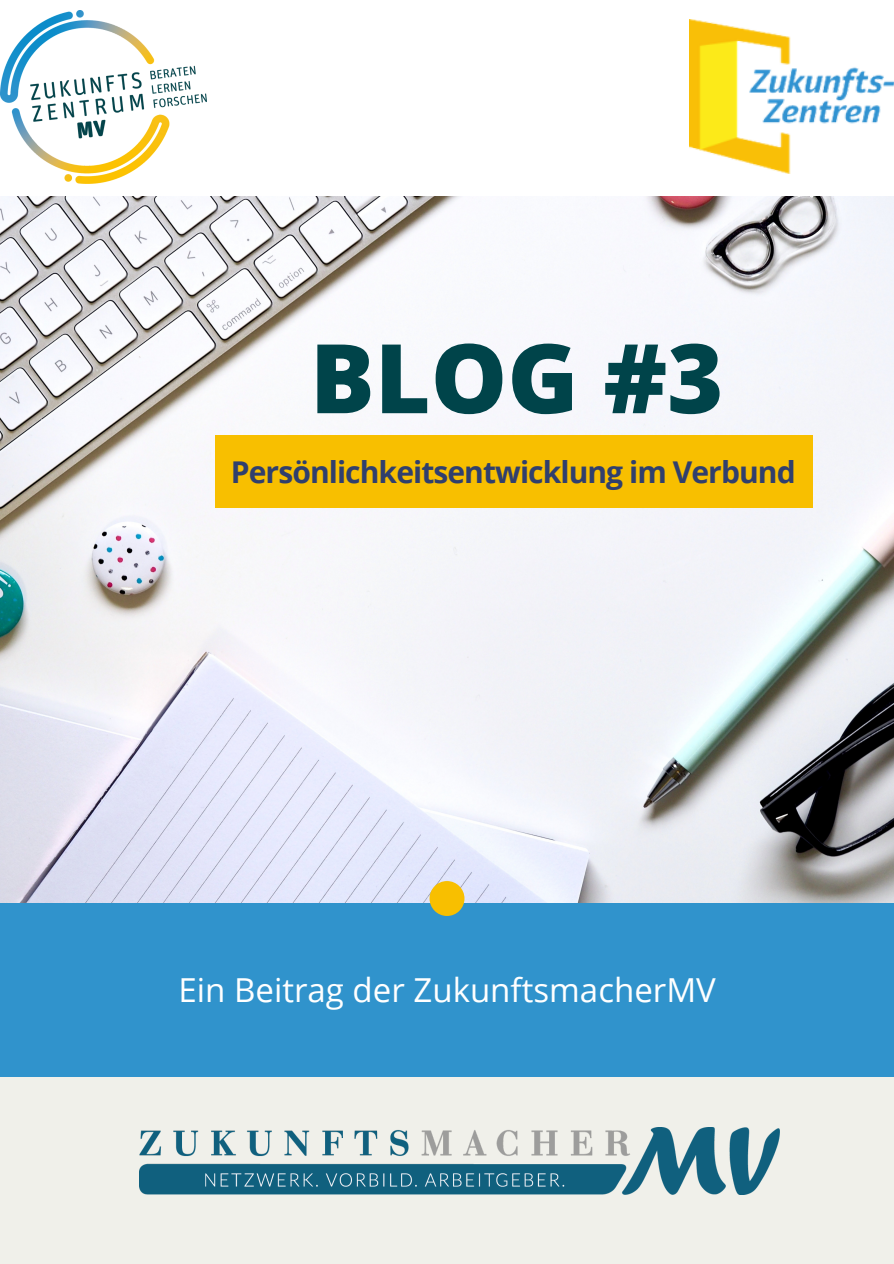
<style>
.page{position:relative;width:894px;height:1264px;background:#fff}
.page>*{position:absolute;margin:0;border:0;box-sizing:border-box;transform-origin:0 0}
.t1{font:800 96.15px "Open Sans";color:#00444a}
.t2{font:33px "Open Sans";color:#fff}
.t3{font:700 30px "Open Sans";letter-spacing:-.03em;color:#303f6d}
</style>
<div class="page">
<div style="left:0;top:0;width:893px;height:1263px;background:#f0f0ea"></div>
<div style="left:0;top:0;width:893px;height:217px;background:#fff"></div>
<img style="left:0;top:196px;width:893px;height:707px">
<div style="left:215px;top:436px;width:597px;height:72px;background:#f8bf00"></div>
<img style="left:0;top:10px;width:206px;height:174px">
<img style="left:689px;top:20px;width:204px;height:153px">
<div style="left:0;top:903px;width:893px;height:173px;background:#3093cc"></div>
<div style="left:429px;top:881px;width:35px;height:35px;background:#f8bf00;border-radius:50%"></div>
<img style="left:139px;top:1127px;width:640px;height:67px">
<p class="t1" style="left:310px;top:310px;width:415px">BLOG #3</p>
<p class="t3" style="left:231px;top:450px;width:566px">Persönlichkeitsentwicklung im Verbund</p>
<p class="t2" style="left:178px;top:966px;width:538px">Ein Beitrag der ZukunftsmacherMV</p>
</div>
